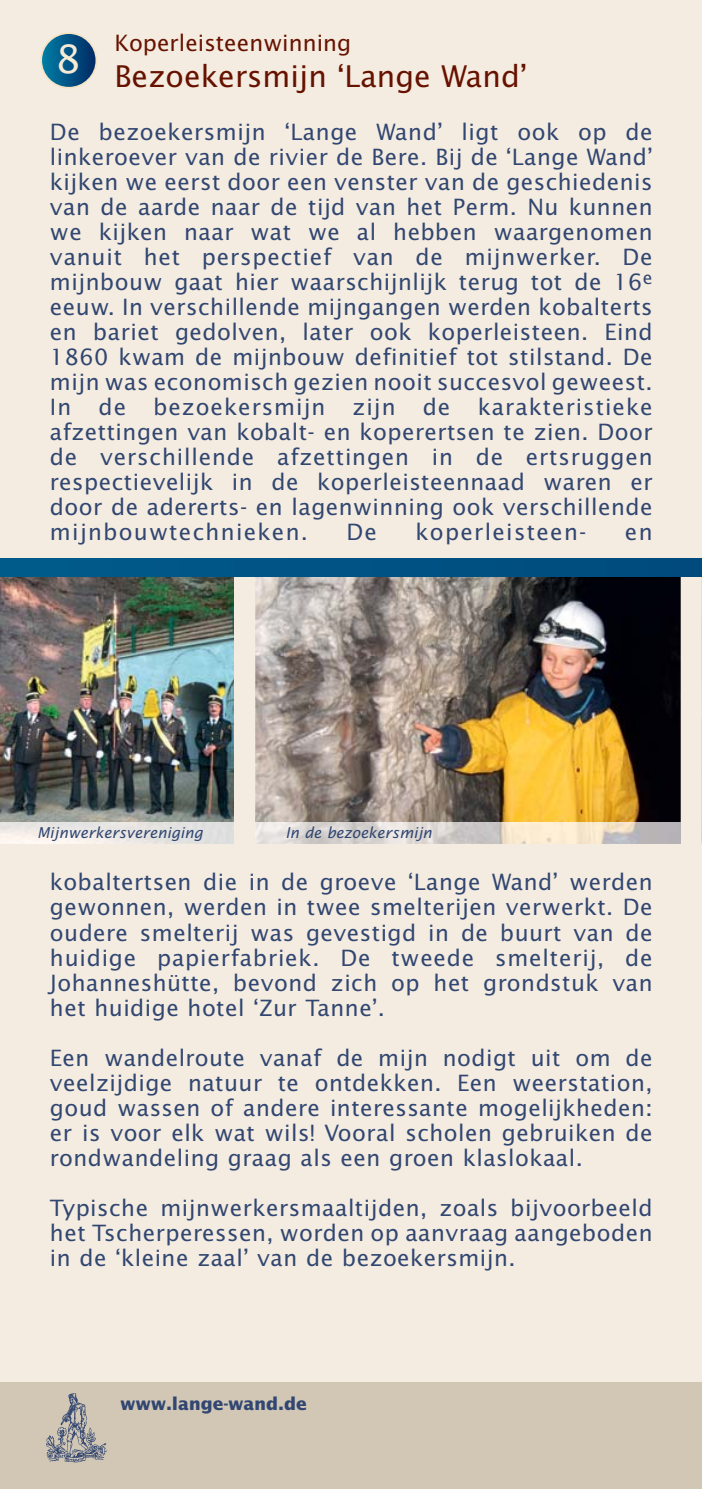
<style>
.page{position:relative;width:702px;height:1489px;background:#fff}
.page>*{position:absolute;margin:0;border:0;box-sizing:border-box;transform-origin:0 0}
.t1{font:39px "Lucida Sans Std";color:#f7ebd5}
.t2{font:30px "Lucida Sans Std";color:#671200}
.t3{font:22.5px/25px "Lucida Sans Std";letter-spacing:.02em;color:#314671;text-align:justify}
.t4{font:22.5px "Lucida Sans Std";color:#671200}
.t5{font:22.5px "Lucida Sans Std";letter-spacing:.055em;color:#314671}
.t6{font:700 17.5px "Lucida Sans";letter-spacing:-.01em;color:#314671}
.t7{font:italic 15px "Lucida Sans Std";color:#314671}
</style>
<div class="page">
<div style="left:0;top:0;width:702px;height:1488px;background:#f4ece0"></div>
<div style="left:0;top:1382px;width:702px;height:106px;background:#d2c7b5"></div>
<svg style="left:41px;top:33px;width:55px;height:55px;background:#095987"></svg>
<div style="left:40px;top:32px;width:57px;height:56px;border:2px solid #f4e3c4;border-radius:50%"></div>
<img style="left:46px;top:1393px;width:62px;height:68px">
<img style="left:0;top:576px;width:234px;height:246px">
<img style="left:0;top:822px;width:234px;height:21px">
<img style="left:255px;top:576px;width:425px;height:246px">
<img style="left:255px;top:822px;width:425px;height:21px">
<img style="left:701px;top:567px;width:1px;height:276px">
<svg style="left:701px;top:823px;width:1px;height:20px"></svg>
<div style="left:0;top:558px;width:702px;height:18px;background:#005384"></div>
<h1 class="t1" style="left:56px;top:43px;width:26px">8</h1>
<p class="t4" style="left:114px;top:33px;width:238px">Koperleisteenwinning</p>
<h2 class="t2" style="left:114px;top:63px;width:414px">Bezoekersmijn ‘Lange Wand’</h2>
<p class="t3" style="left:50px;top:121px;width:604px">De bezoekersmijn ‘Lange Wand’ ligt ook op de linkeroever van de rivier de Bere. Bij de ‘Lange Wand’ kijken we eerst door een venster van de geschiedenis van de aarde naar de tijd van het Perm. Nu kunnen we kijken naar wat we al hebben waargenomen vanuit het perspectief van de mijnwerker. De mijnbouw gaat hier waarschijnlijk terug tot de 16<sup>e </sup>eeuw. In verschillende mijngangen werden kobalterts en bariet gedolven, later ook koperleisteen. Eind 1860 kwam de mijnbouw definitief tot stilstand. De mijn was economisch gezien nooit succesvol geweest.<br>In de bezoekersmijn zijn de karakteristieke afzettingen van kobalt- en koperertsen te zien. Door de verschillende afzettingen in de ertsruggen respectievelijk in de koperleisteennaad waren er door de adererts- en lagenwinning ook verschillende mijnbouwtechnieken.</p>
<p class="t3" style="left:346px;top:521px;width:32px">De</p>
<p class="t5" style="left:415px;top:523px;width:172px">koperleisteen-</p>
<p class="t3" style="left:625px;top:521px;width:29px">en</p>
<p class="t7" style="left:37px;top:826px;width:167px">Mijnwerkersvereniging</p>
<p class="t7" style="left:285px;top:826px;width:148px">In de bezoekersmijn</p>
<p class="t3" style="left:50px;top:871px;width:604px">kobaltertsen die in de groeve ‘Lange Wand’ werden gewonnen, werden in twee smelterijen verwerkt. De oudere smelterij was gevestigd in de buurt van de huidige papierfabriek. De tweede smelterij, de Johanneshütte, bevond zich op het grondstuk van het huidige hotel ‘Zur Tanne’.</p>
<p class="t3" style="left:50px;top:1046px;width:604px">Een wandelroute vanaf de mijn nodigt uit om de veelzijdige natuur te ontdekken. Een weerstation, goud wassen of andere interessante mogelijkheden: er is voor elk wat wils! Vooral scholen gebruiken de rondwandeling graag als een groen klaslokaal.</p>
<p class="t3" style="left:50px;top:1196px;width:604px">Typische mijnwerkersmaaltijden, zoals bijvoorbeeld het Tscherperessen, worden op aanvraag aangeboden in de ‘kleine zaal’ van de bezoekersmijn.</p>
<p class="t6" style="left:120px;top:1396px;width:188px">www.lange-wand.de</p>
</div>
